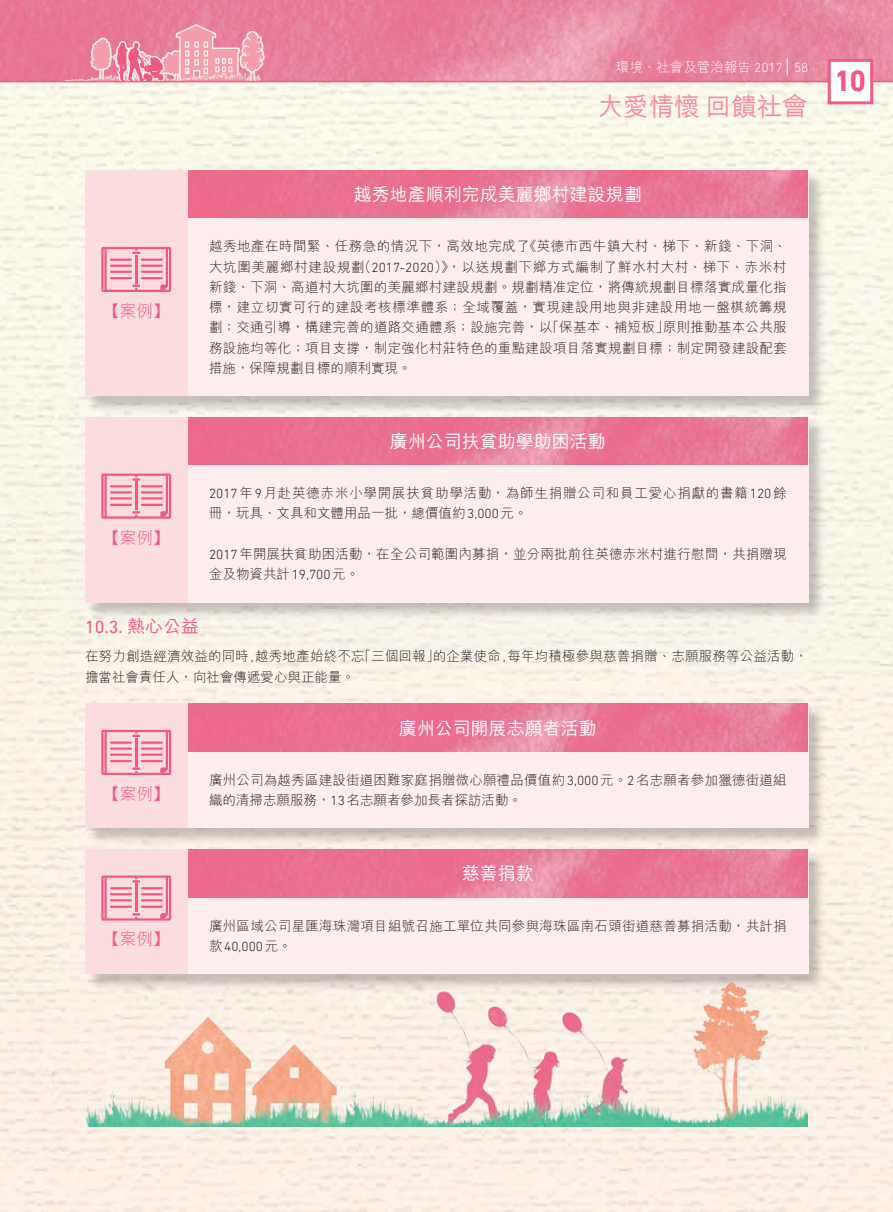
<style>
.page{position:relative;width:893px;height:1212px;background:#fff}
.page>*{position:absolute;margin:0;border:0;box-sizing:border-box;transform-origin:0 0}
.t1{font:700 30px "DIN Next LT Pro";color:#f05982}
.副主標題{font:500 25.5px "M Hei HK";color:#f48da0}
._3__標題{font:500 18px "M Hei HK";color:#fff}
._3__標題-2{font:18px "DIN Next LT Pro";color:#f05982}
._4__副標題{font:300 16.5px "M Hei HK";color:#f05982}
._1__內文{font:300 13.5px/20.2px "M Hei HK";letter-spacing:.015em;color:#231f20}
._1__內文-2{font:300 13.5px/20.2px "M Hei HK";letter-spacing:.06em;color:#231f20}
._1__內文-3{font:300 13.5px "M Hei HK";color:#fff}
._1__內文-4{font:300 13.5px "DIN Next LT Pro";color:#fff}
.s1{font-family:"DIN Next LT Pro"}
.s2{font-family:"M Hei HK";font-weight:500}
</style>
<div class="page">
<img style="left:0;top:82px;width:893px;height:1130px">
<img style="left:0;top:0;width:893px;height:81px">
<svg style="left:58px;top:24px;width:207px;height:57px;background:#ee93a8"></svg>
<hr style="left:0;top:81px;width:893px;height:1px;background:#f05982">
<div style="left:829px;top:60px;width:43px;height:43px;background:#fff"></div>
<div style="left:828px;top:59px;width:45px;height:45px;border:3px solid #f05982"></div>
<svg style="left:787px;top:58px;width:1px;height:17px"></svg>
<div style="left:86px;top:171px;width:739px;height:242px;background:#231f20;opacity:.25"></div>
<div style="left:86px;top:170px;width:722px;height:226px;background:#fdedef"></div>
<div style="left:86px;top:418px;width:739px;height:201px;background:#231f20;opacity:.25"></div>
<div style="left:86px;top:417px;width:722px;height:185px;background:#fdedef"></div>
<div style="left:86px;top:705px;width:739px;height:140px;background:#231f20;opacity:.25"></div>
<div style="left:86px;top:704px;width:722px;height:124px;background:#fdedef"></div>
<div style="left:86px;top:850px;width:739px;height:141px;background:#231f20;opacity:.25"></div>
<div style="left:86px;top:849px;width:722px;height:125px;background:#fdedef"></div>
<img style="left:188px;top:170px;width:620px;height:48px">
<img style="left:188px;top:417px;width:620px;height:48px">
<img style="left:188px;top:704px;width:620px;height:47px">
<img style="left:188px;top:849px;width:620px;height:48px">
<div style="left:86px;top:170px;width:102px;height:226px;background:#fbdcdf"></div>
<div style="left:86px;top:417px;width:102px;height:185px;background:#fbdcdf"></div>
<div style="left:86px;top:704px;width:102px;height:124px;background:#fbdcdf"></div>
<div style="left:86px;top:849px;width:102px;height:125px;background:#fbdcdf"></div>
<svg style="left:101px;top:247px;width:70px;height:45px"></svg>
<svg style="left:101px;top:474px;width:70px;height:45px"></svg>
<svg style="left:101px;top:730px;width:70px;height:45px"></svg>
<svg style="left:101px;top:875px;width:70px;height:45px"></svg>
<img style="left:85px;top:982px;width:723px;height:145px">
<p class="_1__內文-3" style="left:616px;top:60px;width:169px">環境、社會及管治報告 <span class="s1">2017</span></p>
<p class="_1__內文-4" style="left:794px;top:59px;width:16px">58</p>
<p class="副主標題" style="left:598px;top:88px;width:212px">大愛情懷回饋社會</p>
<p class="_4__副標題" style="left:103px;top:302px;width:67px">【案例】</p>
<p class="_4__副標題" style="left:103px;top:529px;width:67px">【案例】</p>
<p class="_3__標題" style="left:354px;top:181px;width:289px">越秀地產順利完成美麗鄉村建設規劃</p>
<p class="_1__內文" style="left:209px;top:236px;width:579px;text-align:justify">越秀地產在時間緊、任務急的情況下，高效地完成了《英德市西牛鎮大村、梯下、新錢、下洞、大坑圍美麗鄉村建設規劃（<span class="s1">2017-2020</span>）》，以送規劃下鄉方式編制了鮮水村大村、梯下、赤米村新錢、下洞、高道村大坑圍的美麗鄉村建設規劃。規劃精准定位，將傳統規劃目標落實成量化指標，建立切實可行的建設考核標準體系；全域覆蓋，實現建設用地與非建設用地一盤棋統籌規劃；交通引導，構建完善的道路交通體系；設施完善，以「保基本、補短板」原則推動基本公共服務設施均等化；項目支撐，制定強化村莊特色的重點建設項目落實規劃目標；制定開發建設配套措施，保障規劃目標的順利實現。</p>
<p class="_3__標題" style="left:390px;top:428px;width:217px">廣州公司扶貧助學助困活動</p>
<p class="_1__內文-2" style="left:209px;top:483px;width:579px"><span class="s1">2017</span>年<span class="s1">9</span>月赴英德赤米小學開展扶貧助學活動，為師生捐贈公司和員工愛心捐獻的書籍<span class="s1">120</span>餘冊，玩具、文具和文體用品一批，總價值約<span class="s1">3,000</span>元。</p>
<p class="_1__內文" style="left:209px;top:544px;width:579px"><span class="s1">2017</span>年開展扶貧助困活動，在全公司範圍內募捐，並分兩批前往英德赤米村進行慰問，共捐贈現金及物資共計<span class="s1">19,700</span>元。</p>
<p class="_3__標題-2" style="left:85px;top:616px;width:116px">10.3. <span class="s2">熱心公益</span></p>
<p class="_1__內文" style="left:85px;top:646px;width:724px">在努力創造經濟效益的同時<span class="s1">,</span>越秀地產始終不忘「三個回報」的企業使命<span class="s1">,</span>每年均積極參與慈善捐贈、志願服務等公益活動，擔當社會責任人，向社會傳遞愛心與正能量。</p>
<p class="_4__副標題" style="left:103px;top:785px;width:67px">【案例】</p>
<p class="_4__副標題" style="left:103px;top:931px;width:67px">【案例】</p>
<p class="_3__標題" style="left:399px;top:715px;width:199px">廣州公司開展志願者活動</p>
<p class="_1__內文" style="left:209px;top:769px;width:579px">廣州公司為越秀區建設街道困難家庭捐贈微心願禮品價值約<span class="s1">3,000</span>元。<span class="s1">2</span>名志願者參加獵德街道組織的清掃志願服務，<span class="s1">13</span>名志願者參加長者探訪活動。</p>
<p class="_3__標題" style="left:462px;top:860px;width:73px">慈善捐款</p>
<p class="_1__內文" style="left:209px;top:915px;width:579px">廣州區域公司星匯海珠灣項目組號召施工單位共同參與海珠區南石頭街道慈善募捐活動，共計捐款<span class="s1">40,000</span>元。</p>
<h1 class="t1" style="left:834px;top:64px;width:33px">10</h1>
</div>
